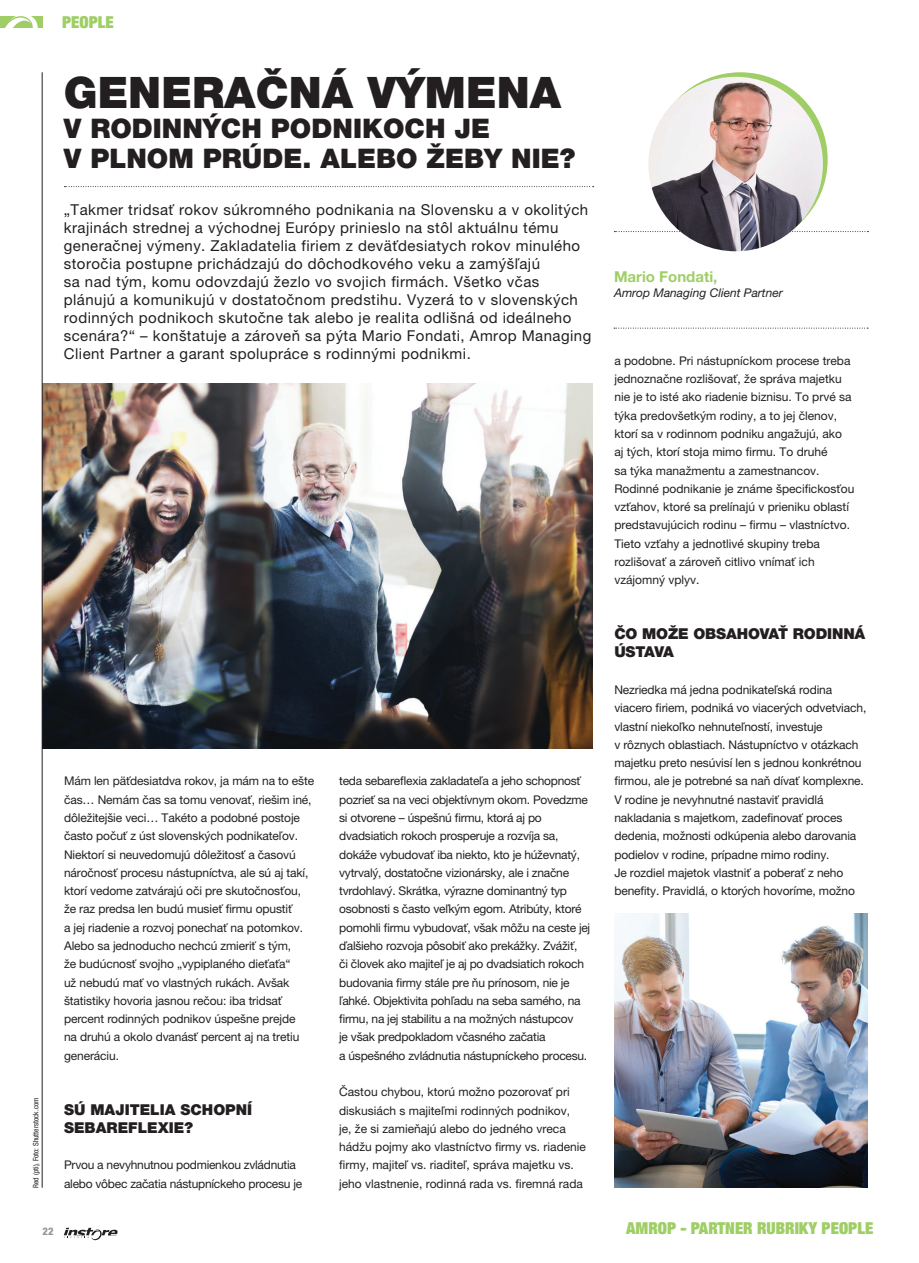
<style>
.page{position:relative;width:919px;height:1263px;background:#fff}
.page>*{position:absolute;margin:0;border:0;box-sizing:border-box;transform-origin:0 0}
.t1{font:900 43.5px "Helvetica Neue LT Pro";color:#231f20}
.t2{font:900 27px/30px "Helvetica Neue LT Pro";color:#231f20}
.t3{font:900 condensed 16.5px "Helvetica Neue LT Pro";color:#9fce66}
.t4{font:15px/18px "Helvetica Neue LT Pro";letter-spacing:.03em;color:#231f20}
.t5{font:900 15px/18.3px "Helvetica Neue LT Pro";color:#231f20}
.t6{font:700 15px "Helvetica Neue LT Pro";color:#9fce66}
.t7{font:12px/18.3px "Helvetica Neue LT Pro";letter-spacing:-.01em;color:#231f20}
.t8{font:italic 12px "Helvetica Neue LT Pro";color:#231f20}
.t9{font:800 condensed 10.5px "Helvetica Neue LT Pro";color:#939598}
.t10{font:condensed 7.5px "Helvetica Neue LT Pro";color:#231f20}
</style>
<div class="page">
<div style="left:0;top:16px;width:43px;height:12px;background:#9fce66"></div>
<svg style="left:5px;top:16px;width:33px;height:12px"></svg>
<svg style="left:64px;top:1228px;width:53px;height:12px"></svg>
<img style="left:43px;top:383px;width:549px;height:366px">
<img style="left:614px;top:913px;width:253px;height:275px">
<svg style="left:64px;top:186px;width:529px;height:1px"></svg>
<hr style="left:42px;top:72px;width:1px;height:1116px;background:#231f20">
<svg style="left:653px;top:72px;width:174px;height:175px"></svg>
<svg style="left:614px;top:328px;width:254px;height:1px"></svg>
<svg style="left:614px;top:231px;width:254px;height:1px"></svg>
<img style="left:648px;top:77px;width:174px;height:174px;border-radius:50%">
<h3 class="t3" style="left:62px;top:16px;width:53px">PEOPLE</h3>
<h1 class="t1" style="left:64px;top:77px;width:499px">GENERAČNÁ VÝMENA</h1>
<h2 class="t2" style="left:64px;top:116px;width:513px">V RODINNÝCH PODNIKOCH JE<br>V PLNOM PRÚDE. ALEBO ŽEBY NIE?</h2>
<p class="t4" style="left:64px;top:203px;width:529px">„Takmer tridsať rokov súkromného podnikania na Slovensku a v okolitých krajinách strednej a východnej Európy prinieslo na stôl aktuálnu tému generačnej výmeny. Zakladatelia firiem z deväťdesiatych rokov minulého storočia postupne prichádzajú do dôchodkového veku a zamýšľajú<br>sa nad tým, komu odovzdajú žezlo vo svojich firmách. Všetko včas plánujú a komunikujú v dostatočnom predstihu. Vyzerá to v slovenských rodinných podnikoch skutočne tak alebo je realita odlišná od ideálneho scenára?“ – konštatuje a zároveň sa pýta Mario Fondati, Amrop Managing Client Partner a garant spolupráce s rodinnými podnikmi.</p>
<p class="t10" style="left:33px;top:1188px;width:92px;rotate:-90deg">Red (pti), Foto: Shutterstock.com</p>
<p class="t7" style="left:64px;top:773px;width:252px">Mám len päťdesiatdva rokov, ja mám na to ešte čas… Nemám čas sa tomu venovať, riešim iné, dôležitejšie veci… Takéto a podobné postoje často počuť z úst slovenských podnikateľov.<br>Niektorí si neuvedomujú dôležitosť a časovú náročnosť procesu nástupníctva, ale sú aj takí, ktorí vedome zatvárajú oči pre skutočnosťou, že raz predsa len budú musieť firmu opustiť<br>a jej riadenie a rozvoj ponechať na potomkov.<br>Alebo sa jednoducho nechcú zmieriť s tým,<br>že budúcnosť svojho „vypiplaného dieťaťa“<br>už nebudú mať vo vlastných rukách. Avšak štatistiky hovoria jasnou rečou: iba tridsať percent rodinných podnikov úspešne prejde<br>na druhú a okolo dvanásť percent aj na tretiu generáciu.</p>
<p class="t5" style="left:64px;top:1102px;width:190px">SÚ MAJITELIA SCHOPNÍ<br>SEBAREFLEXIE?</p>
<p class="t7" style="left:64px;top:1157px;width:240px">Prvou a nevyhnutnou podmienkou zvládnutia alebo vôbec začatia nástupníckeho procesu je</p>
<p class="t9" style="left:43px;top:1228px;width:12px">22</p>
<p class="t7" style="left:339px;top:773px;width:252px">teda sebareflexia zakladateľa a jeho schopnosť pozrieť sa na veci objektívnym okom. Povedzme si otvorene – úspešnú firmu, ktorá aj po dvadsiatich rokoch prosperuje a rozvíja sa, dokáže vybudovať iba niekto, kto je húževnatý, vytrvalý, dostatočne vizionársky, ale i značne tvrdohlavý. Skrátka, výrazne dominantný typ osobnosti s často veľkým egom. Atribúty, ktoré pomohli firmu vybudovať, však môžu na ceste jej ďalšieho rozvoja pôsobiť ako prekážky. Zvážiť,<br>či človek ako majiteľ je aj po dvadsiatich rokoch budovania firmy stále pre ňu prínosom, nie je ľahké. Objektivita pohľadu na seba samého, na firmu, na jej stabilitu a na možných nástupcov<br>je však predpokladom včasného začatia<br>a úspešného zvládnutia nástupníckeho procesu.</p>
<p class="t7" style="left:339px;top:1084px;width:248px">Častou chybou, ktorú možno pozorovať pri diskusiách s majiteľmi rodinných podnikov,<br>je, že si zamieňajú alebo do jedného vreca hádžu pojmy ako vlastníctvo firmy vs. riadenie firmy, majiteľ vs. riaditeľ, správa majetku vs. jeho vlastnenie, rodinná rada vs. firemná rada</p>
<p class="t6" style="left:614px;top:272px;width:105px">Mario Fondati,</p>
<p class="t8" style="left:614px;top:288px;width:170px">Amrop Managing Client Partner</p>
<p class="t7" style="left:614px;top:353px;width:241px">a podobne. Pri nástupníckom procese treba jednoznačne rozlišovať, že správa majetku nie je to isté ako riadenie biznisu. To prvé sa týka predovšetkým rodiny, a to jej členov, ktorí sa v rodinnom podniku angažujú, ako<br>aj tých, ktorí stoja mimo firmu. To druhé<br>sa týka manažmentu a zamestnancov.<br>Rodinné podnikanie je známe špecifickosťou vzťahov, ktoré sa prelínajú v prieniku oblastí predstavujúcich rodinu – firmu – vlastníctvo.<br>Tieto vzťahy a jednotlivé skupiny treba rozlišovať a zároveň citlivo vnímať ich vzájomný vplyv.</p>
<p class="t5" style="left:614px;top:626px;width:252px">ČO MOŽE OBSAHOVAŤ RODINNÁ<br>ÚSTAVA</p>
<p class="t7" style="left:614px;top:682px;width:253px">Nezriedka má jedna podnikateľská rodina viacero firiem, podniká vo viacerých odvetviach, vlastní niekoľko nehnuteľností, investuje<br>v rôznych oblastiach. Nástupníctvo v otázkach majetku preto nesúvisí len s jednou konkrétnou firmou, ale je potrebné sa naň dívať komplexne.<br>V rodine je nevyhnutné nastaviť pravidlá nakladania s majetkom, zadefinovať proces dedenia, možnosti odkúpenia alebo darovania podielov v rodine, prípadne mimo rodiny.<br>Je rozdiel majetok vlastniť a poberať z neho benefity. Pravidlá, o ktorých hovoríme, možno</p>
<h3 class="t3" style="left:626px;top:1222px;width:249px">AMROP - PARTNER RUBRIKY PEOPLE</h3>
</div>
